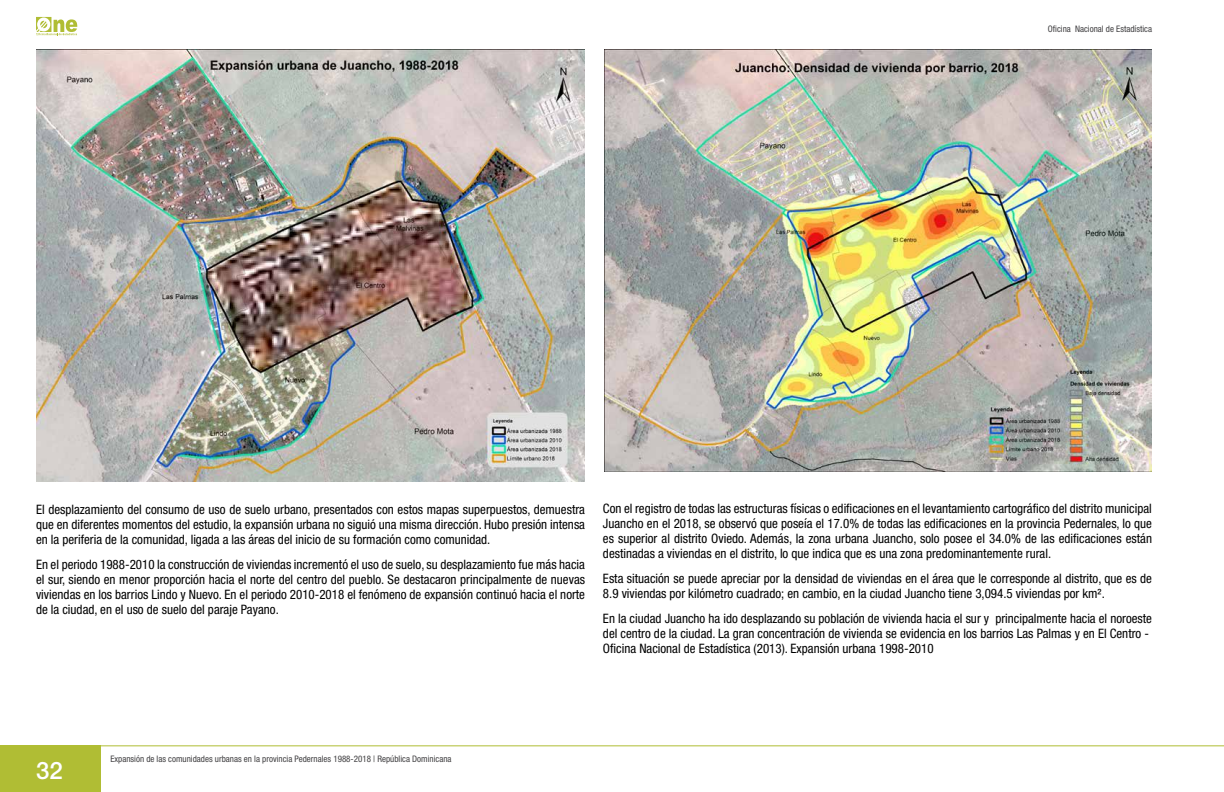
<style>
.page{position:relative;width:1224px;height:792px;background:#fff}
.page>*{position:absolute;margin:0;border:0;box-sizing:border-box;transform-origin:0 0}
.t1{font:500 24px "Helvetica Neue LT Std";color:#fff}
.t2{font:condensed 13px/14.9px "Helvetica Neue LT Std";color:#000;text-align:justify}
.t3{font:condensed 9px "Helvetica Neue LT Std";color:#414042}
</style>
<div class="page">
<div style="left:0;top:745px;width:101px;height:47px;background:#b0bd34"></div>
<hr style="left:97px;top:745px;width:1127px;height:1px;background:#b0bd34">
<svg style="left:36px;top:17px;width:41px;height:19px"></svg>
<img style="left:36px;top:50px;width:549px;height:432px">
<img style="left:605px;top:50px;width:547px;height:422px">
<p class="t3" style="left:1048px;top:23px;width:106px">Oficina Nacional de Estadística</p>
<p class="t2" style="left:36px;top:502px;width:551px">El desplazamiento del consumo de uso de suelo urbano, presentados con estos mapas superpuestos, demuestra que en diferentes momentos del estudio, la expansión urbana no siguió una misma dirección. Hubo presión intensa en la periferia de la comunidad, ligada a las áreas del inicio de su formación como comunidad.</p>
<p class="t2" style="left:36px;top:557px;width:551px">En el periodo 1988-2010 la construcción de viviendas incrementó el uso de suelo, su desplazamiento fue más hacia el sur, siendo en menor proporción hacia el norte del centro del pueblo. Se destacaron principalmente de nuevas viviendas en los barrios Lindo y Nuevo. En el periodo 2010-2018 el fenómeno de expansión continuó hacia el norte de la ciudad, en el uso de suelo del paraje Payano.</p>
<p class="t2" style="left:603px;top:501px;width:551px">Con el registro de todas las estructuras físicas o edificaciones en el levantamiento cartográfico del distrito municipal Juancho en el 2018, se observó que poseía el 17.0% de todas las edificaciones en la provincia Pedernales, lo que es superior al distrito Oviedo. Además, la zona urbana Juancho, solo posee el 34.0% de las edificaciones están destinadas a viviendas en el distrito, lo que indica que es una zona predominantemente rural.</p>
<p class="t2" style="left:603px;top:571px;width:551px">Esta situación se puede apreciar por la densidad de viviendas en el área que le corresponde al distrito, que es de<br>8.9 viviendas por kilómetro cuadrado; en cambio, en la ciudad Juancho tiene 3,094.5 viviendas por km².</p>
<p class="t2" style="left:603px;top:611px;width:550px;text-align:left">En la ciudad Juancho ha ido desplazando su población de vivienda hacia el sur y principalmente hacia el noroeste del centro de la ciudad. La gran concentración de vivienda se evidencia en los barrios Las Palmas y en El Centro -<br>Oficina Nacional de Estadística (2013). Expansión urbana 1998-2010</p>
<h1 class="t1" style="left:36px;top:757px;width:28px">32</h1>
<p class="t3" style="left:110px;top:753px;width:343px">Expansión de las comunidades urbanas en la provincia Pedernales 1988-2018 | República Dominicana</p>
</div>
